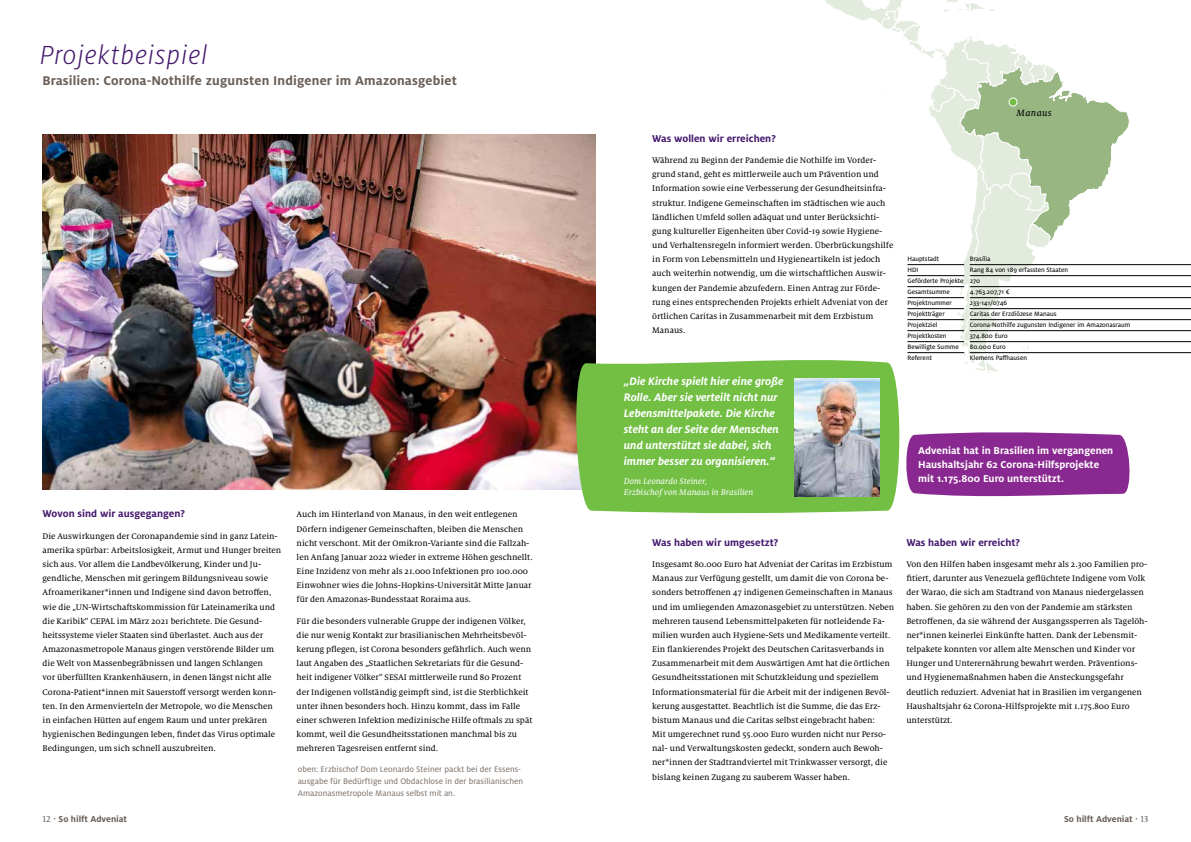
<style>
.page{position:relative;width:1191px;height:842px;background:#fff}
.page>*{position:absolute;margin:0;border:0;box-sizing:border-box;transform-origin:0 0}
.t1{font:italic 300 29px "Milo OT";letter-spacing:.04em;color:#45196e}
.t2{font:700 14px "Milo OT";letter-spacing:.01em;color:#6a5f58}
.t3{font:italic 700 12px/16px "Milo OT";color:#fff}
.t4{font:700 11px/14.2px "Milo OT";color:#fff}
.t5{font:700 11px "Milo OT";color:#45196e}
.t6{font:10px "Milo Serif OT Text Ita";letter-spacing:.03em;color:#000}
.t7{font:700 9.5px "Milo OT";color:#6a5f58}
.t8{font:9px/14.2px "Milo Serif OT Text";color:#000}
.t9{font:9px/12px "Milo OT Text";color:#847972}
.t10{font:9px/11px "Milo Serif OT Text Ita";color:#fff}
.t11{font:7px/11px "Milo OT Text";color:#000}
.s1{font-family:"Milo Serif OT Text";font-weight:400}
.s2{font-family:"Milo Serif OT Text";font-weight:400;font-size:11px}
</style>
<div class="page">
<img style="left:43px;top:135px;width:552px;height:354px">
<svg style="left:825px;top:0;width:77px;height:24px"></svg>
<svg style="left:881px;top:3px;width:118px;height:368px"></svg>
<svg style="left:927px;top:35px;width:202px;height:333px"></svg>
<div style="left:1009px;top:98px;width:8px;height:8px;background:#72bf44;border-radius:50%"></div>
<div style="left:1008px;top:98px;width:9px;height:8px;border:1px solid #fff;border-radius:50%"></div>
<hr style="left:969px;top:264px;width:222px;height:1px;background:#000">
<hr style="left:969px;top:275px;width:222px;height:1px;background:#000">
<hr style="left:969px;top:286px;width:222px;height:1px;background:#000">
<hr style="left:969px;top:297px;width:222px;height:1px;background:#000">
<hr style="left:969px;top:308px;width:222px;height:1px;background:#000">
<hr style="left:969px;top:319px;width:222px;height:1px;background:#000">
<hr style="left:969px;top:330px;width:222px;height:1px;background:#000">
<hr style="left:969px;top:341px;width:222px;height:1px;background:#000">
<hr style="left:969px;top:352px;width:222px;height:1px;background:#000">
<hr style="left:907px;top:264px;width:57px;height:1px;background:#000">
<hr style="left:907px;top:275px;width:57px;height:1px;background:#000">
<hr style="left:907px;top:286px;width:57px;height:1px;background:#000">
<hr style="left:907px;top:297px;width:57px;height:1px;background:#000">
<hr style="left:907px;top:308px;width:57px;height:1px;background:#000">
<hr style="left:907px;top:319px;width:57px;height:1px;background:#000">
<hr style="left:907px;top:330px;width:57px;height:1px;background:#000">
<hr style="left:907px;top:341px;width:57px;height:1px;background:#000">
<hr style="left:907px;top:352px;width:57px;height:1px;background:#000">
<svg style="left:570px;top:355px;width:333px;height:159px;background:#7ec256"></svg>
<img style="left:794px;top:378px;width:85px;height:118px">
<svg style="left:906px;top:432px;width:224px;height:65px;background:#913797"></svg>
<h1 class="t1" style="left:40px;top:39px;width:170px">Projektbeispiel</h1>
<h2 class="t2" style="left:42px;top:73px;width:416px">Brasilien: Corona-Nothilfe zugunsten Indigener im Amazonasgebiet</h2>
<p class="t5" style="left:43px;top:508px;width:144px">Wovon sind wir ausgegangen?</p>
<p class="t8" style="left:43px;top:529px;width:240px">Die Auswirkungen der Coronapandemie sind in ganz Latein&shy;amerika spürbar: Arbeitslosigkeit, Armut und Hunger breiten sich aus. Vor allem die Landbevölkerung, Kinder und Ju&shy;gendliche, Menschen mit geringem Bildungsniveau sowie Afroamerikaner*innen und Indigene sind davon betroffen, wie die „UN-Wirtschaftskommission für Lateinamerika und die Karibik“ CEPAL im März 2021 berichtete. Die Gesund&shy;heitssysteme vieler Staaten sind überlastet. Auch aus der Amazonasmetropole Manaus gingen verstörende Bilder um die Welt von Massenbegräbnissen und langen Schlangen<br>vor überfüllten Krankenhäusern, in denen längst nicht alle Corona-Patient*innen mit Sauerstoff versorgt werden konn&shy;ten. In den Armenvierteln der Metropole, wo die Menschen in einfachen Hütten auf engem Raum und unter prekären hygienischen Bedingungen leben, findet das Virus optimale Bedingungen, um sich schnell auszubreiten.</p>
<p class="t8" style="left:297px;top:508px;width:238px">Auch im Hinterland von Manaus, in den weit entlegenen Dörfern indigener Gemeinschaften, bleiben die Menschen nicht verschont. Mit der Omikron-Variante sind die Fallzah&shy;len Anfang Januar 2022 wieder in extreme Höhen geschnellt.<br>Eine Inzidenz von mehr als 21.000 Infektionen pro 100.000<br>Einwohner wies die Johns-Hopkins-Universität Mitte Januar für den Amazonas-Bundesstaat Roraima aus.</p>
<p class="t8" style="left:297px;top:614px;width:237px">Für die besonders vulnerable Gruppe der indigenen Völker, die nur wenig Kontakt zur brasilianischen Mehrheitsbevöl&shy;kerung pflegen, ist Corona besonders gefährlich. Auch wenn laut Angaben des „Staatlichen Sekretariats für die Gesund&shy;heit indigener Völker“ SESAI mittlerweile rund 80 Prozent der Indigenen vollständig geimpft sind, ist die Sterblichkeit unter ihnen besonders hoch. Hinzu kommt, dass im Falle einer schweren Infektion medizinische Hilfe oftmals zu spät kommt, weil die Gesundheitsstationen manchmal bis zu mehreren Tagesreisen entfernt sind.</p>
<p class="t9" style="left:298px;top:764px;width:227px">oben: Erzbischof Dom Leonardo Steiner packt bei der Essens&shy;ausgabe für Bedürftige und Obdachlose in der brasilianischen<br>Amazonasmetropole Manaus selbst mit an.</p>
<p class="t5" style="left:652px;top:132px;width:125px">Was wollen wir erreichen?</p>
<p class="t8" style="left:652px;top:153px;width:243px">Während zu Beginn der Pandemie die Nothilfe im Vorder&shy;grund stand, geht es mittlerweile auch um Prävention und Information sowie eine Verbesserung der Gesundheitsinfra&shy;struktur. Indigene Gemeinschaften im städtischen wie auch ländlichen Umfeld sollen adäquat und unter Berücksichti&shy;gung kultureller Eigenheiten über Covid-19 sowie Hygiene&shy;und Verhaltensregeln informiert werden. Überbrückungshilfe in Form von Lebensmitteln und Hygieneartikeln ist jedoch auch weiterhin notwendig, um die wirtschaftlichen Auswir&shy;kungen der Pandemie abzufedern. Einen Antrag zur Förde&shy;rung eines entsprechenden Projekts erhielt Adveniat von der örtlichen Caritas in Zusammenarbeit mit dem Erzbistum Manaus.</p>
<h3 class="t3" style="left:624px;top:373px;width:161px">„Die Kirche spielt hier eine große<br>Rolle. Aber sie verteilt nicht nur<br>Lebensmittelpakete. Die Kirche steht an der Seite der Menschen und unterstützt sie dabei, sich immer besser zu organisieren.“</h3>
<p class="t10" style="left:624px;top:476px;width:131px">Dom Leonardo Steiner,<br>Erzbischof von Manaus in Brasilien</p>
<p class="t6" style="left:1016px;top:108px;width:37px">Manaus</p>
<p class="t11" style="left:907px;top:254px;width:33px">Hauptstadt</p>
<p class="t11" style="left:969px;top:254px;width:22px">Brasília</p>
<p class="t11" style="left:907px;top:265px;width:12px">HDI</p>
<p class="t11" style="left:907px;top:265px;width:162px;text-indent:62px">Rang 84 von 189 erfassten Staaten<br>Geförderte Projekte 270<br>Gesamtsumme</p>
<p class="t11" style="left:969px;top:287px;width:42px">4.763.207,71 €</p>
<p class="t11" style="left:907px;top:298px;width:46px">Projektnummer</p>
<p class="t11" style="left:969px;top:298px;width:39px">233-141/0746</p>
<p class="t11" style="left:907px;top:309px;width:39px">Projektträger</p>
<p class="t11" style="left:969px;top:309px;width:88px">Caritas der Erzdiözese Manaus</p>
<p class="t11" style="left:907px;top:320px;width:31px">Projektziel</p>
<p class="t11" style="left:969px;top:320px;width:162px">Corona-Nothilfe zugunsten Indigener im Amazonasraum</p>
<p class="t11" style="left:907px;top:331px;width:41px">Projektkosten</p>
<p class="t11" style="left:969px;top:331px;width:39px">374.800 Euro</p>
<p class="t11" style="left:907px;top:342px;width:53px">Bewilligte Summe</p>
<p class="t11" style="left:969px;top:342px;width:37px">80.000 Euro</p>
<p class="t11" style="left:907px;top:353px;width:26px">Referent</p>
<p class="t11" style="left:969px;top:353px;width:59px">Klemens Paffhausen</p>
<p class="t4" style="left:918px;top:443px;width:197px">Adveniat hat in Brasilien im vergangenen<br>Haushaltsjahr 62 Corona-Hilfsprojekte mit 1.175.800 Euro unterstützt.</p>
<p class="t5" style="left:652px;top:536px;width:128px">Was haben wir umgesetzt?</p>
<p class="t8" style="left:652px;top:557px;width:243px">Insgesamt 80.000 Euro hat Adveniat der Caritas im Erzbistum Manaus zur Verfügung gestellt, um damit die von Corona be&shy;sonders betroffenen 47 indigenen Gemeinschaften in Manaus und im umliegenden Amazonasgebiet zu unterstützen. Neben mehreren tausend Lebensmittelpaketen für notleidende Fa&shy;milien wurden auch Hygiene-Sets und Medikamente verteilt.<br>Ein flankierendes Projekt des Deutschen Caritasverbands in Zusammenarbeit mit dem Auswärtigen Amt hat die örtlichen Gesundheitsstationen mit Schutzkleidung und speziellem Informationsmaterial für die Arbeit mit der indigenen Bevöl&shy;kerung ausgestattet. Beachtlich ist die Summe, die das Erz&shy;bistum Manaus und die Caritas selbst eingebracht haben:<br>Mit umgerechnet rund 55.000 Euro wurden nicht nur Perso&shy;nal- und Verwaltungskosten gedeckt, sondern auch Bewoh&shy;ner*innen der Stadtrandviertel mit Trinkwasser versorgt, die bislang keinen Zugang zu sauberem Wasser haben.</p>
<p class="t5" style="left:906px;top:536px;width:115px">Was haben wir erreicht?</p>
<p class="t8" style="left:906px;top:557px;width:243px">Von den Hilfen haben insgesamt mehr als 2.300 Familien pro&shy;fitiert, darunter aus Venezuela geflüchtete Indigene vom Volk der Warao, die sich am Stadtrand von Manaus niedergelassen haben. Sie gehören zu den von der Pandemie am stärksten Betroffenen, da sie während der Ausgangssperren als Tagelöh&shy;ner*innen keinerlei Einkünfte hatten. Dank der Lebensmit&shy;telpakete konnten vor allem alte Menschen und Kinder vor Hunger und Unterernährung bewahrt werden. Präventions&shy;und Hygienemaßnahmen haben die Ansteckungsgefahr deutlich reduziert. Adveniat hat in Brasilien im vergangenen Haushaltsjahr 62 Corona-Hilfsprojekte mit 1.175.800 Euro unterstützt.</p>
<p class="t7" style="left:43px;top:814px;width:86px"><span class="s1">12</span> <span class="s2">·</span> So hilft Adveniat</p>
<p class="t7" style="left:1064px;top:814px;width:86px">So hilft Adveniat <span class="s2">·</span> <span class="s1">13</span></p>
</div>
